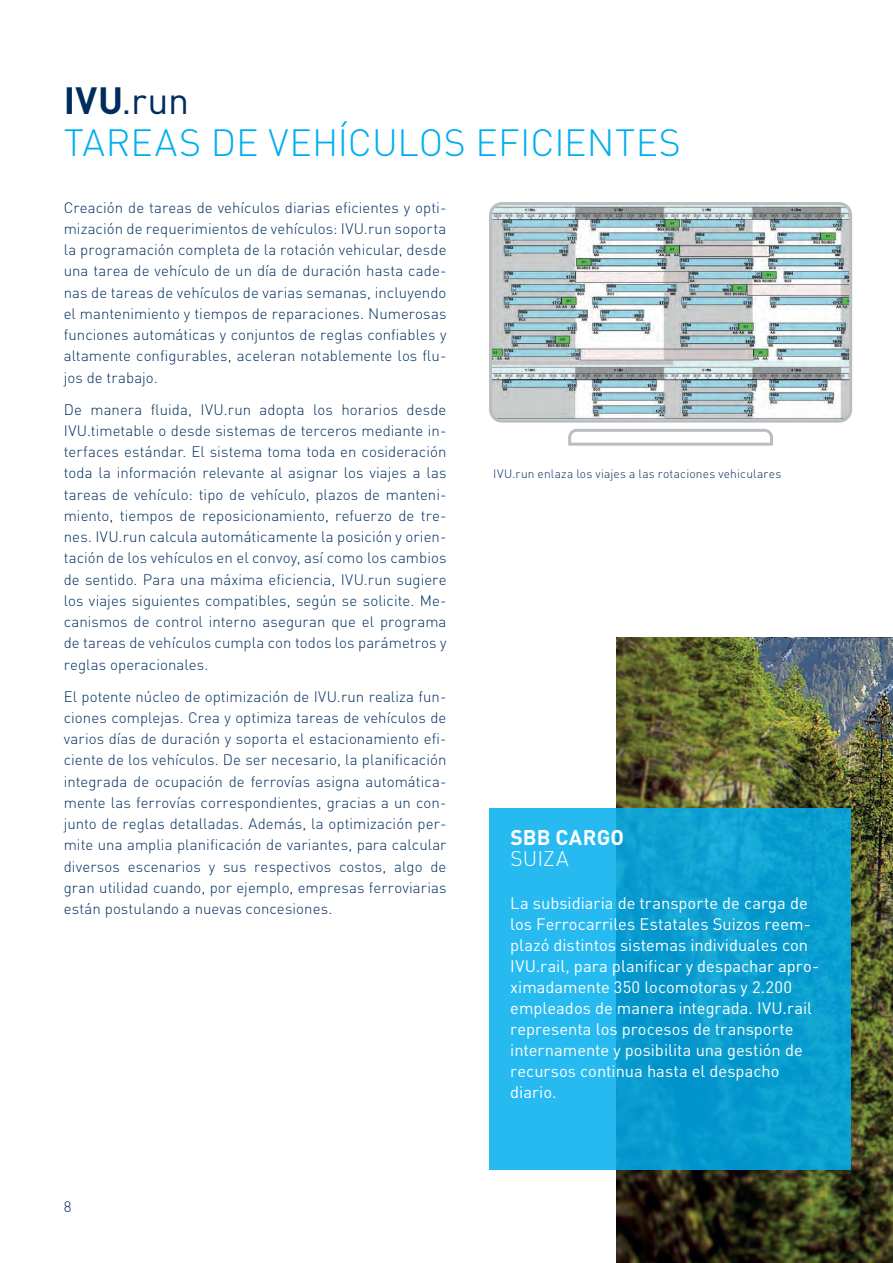
<style>
.page{position:relative;width:893px;height:1263px;background:#fff}
.page>*{position:absolute;margin:0;border:0;box-sizing:border-box;transform-origin:0 0}
.Überschrift_2__dünn{font:300 37.5px "DIN Pro";letter-spacing:.005em;color:#00aeef}
.Überschrift_1__fett{font:37.5px "DIN Pro";color:#002d5e}
.Überschrift_1_Box__f{font:700 21px "DIN Pro";letter-spacing:.01em;color:#fff}
.Überschrift_2_Box__d{font:300 21px "DIN Pro";letter-spacing:.005em;color:#fff}
.Fließtext_Box{font:16.5px/21px "DIN Pro";color:#fff}
.Fließtext{font:300 15px/21.3px "DIN Pro";letter-spacing:.005em;color:#002d5e;text-align:justify}
.BU{font:300 12px "DIN Pro";letter-spacing:.015em;color:#002d5e}
.s1{font-weight:700}
</style>
<div class="page">
<img style="left:617px;top:638px;width:276px;height:625px">
<svg style="left:568px;top:428px;width:205px;height:18px"></svg>
<img style="left:493px;top:206px;width:355px;height:213px">
<div style="left:489px;top:202px;width:363px;height:221px;border:3px solid #bcbdc0;border-radius:12px"></div>
<svg style="left:489px;top:808px;width:361px;height:361px;background:#14a7db"></svg>
<p class="Überschrift_1__fett" style="left:64px;top:71px;width:127px"><span class="s1">IVU</span>.run</p>
<p class="Überschrift_2__dünn" style="left:64px;top:117px;width:618px">TAREAS DE VEHÍCULOS EFICIENTES</p>
<p class="Fließtext" style="left:64px;top:196px;width:384px">Creación de tareas de vehículos diarias eficientes y opti&shy;mización de requerimientos de vehículos: IVU.run soporta la programación completa de la rotación vehicular, desde una tarea de vehículo de un día de duración hasta cade&shy;nas de tareas de vehículos de varias semanas, incluyendo el mantenimiento y tiempos de reparaciones. Numerosas funciones automáticas y conjuntos de reglas confiables y altamente configurables, aceleran notablemente los flu&shy;jos de trabajo.</p>
<p class="Fließtext" style="left:64px;top:398px;width:384px">De manera fluida, IVU.run adopta los horarios desde IVU.timetable o desde sistemas de terceros mediante in&shy;terfaces estándar. El sistema toma toda en cosideración toda la información relevante al asignar los viajes a las tareas de vehículo: tipo de vehículo, plazos de manteni&shy;miento, tiempos de reposicionamiento, refuerzo de tre&shy;nes. IVU.run calcula automáticamente la posición y orien&shy;tación de los vehículos en el convoy, así como los cambios de sentido. Para una máxima eficiencia, IVU.run sugiere los viajes siguientes compatibles, según se solicite. Me&shy;canismos de control interno aseguran que el programa de tareas de vehículos cumpla con todos los parámetros y reglas operacionales.</p>
<p class="Fließtext" style="left:64px;top:685px;width:384px">El potente núcleo de optimización de IVU.run realiza fun&shy;ciones complejas. Crea y optimiza tareas de vehículos de varios días de duración y soporta el estacionamiento efi&shy;ciente de los vehículos. De ser necesario, la planificación integrada de ocupación de ferrovías asigna automática&shy;mente las ferrovías correspondientes, gracias a un con&shy;junto de reglas detalladas. Además, la optimización per&shy;mite una amplia planificación de variantes, para calcular diversos escenarios y sus respectivos costos, algo de gran utilidad cuando, por ejemplo, empresas ferroviarias están postulando a nuevas concesiones.</p>
<p class="Fließtext" style="left:64px;top:1195px;width:9px">8</p>
<p class="BU" style="left:493px;top:466px;width:290px">IVU.run enlaza los viajes a las rotaciones vehiculares</p>
<p class="Überschrift_1_Box__f" style="left:510px;top:820px;width:115px">SBB CARGO</p>
<p class="Überschrift_2_Box__d" style="left:510px;top:844px;width:60px">SUIZA</p>
<p class="Fließtext_Box" style="left:510px;top:890px;width:310px">La subsidiaria de transporte de carga de los Ferrocarriles Estatales Suizos reem&shy;plazó distintos sistemas individuales con IVU.rail, para planificar y despachar apro&shy;ximadamente 350 locomotoras y 2.200 empleados de manera integrada. IVU.rail representa los procesos de transporte internamente y posibilita una gestión de recursos continua hasta el despacho diario.</p>
</div>
